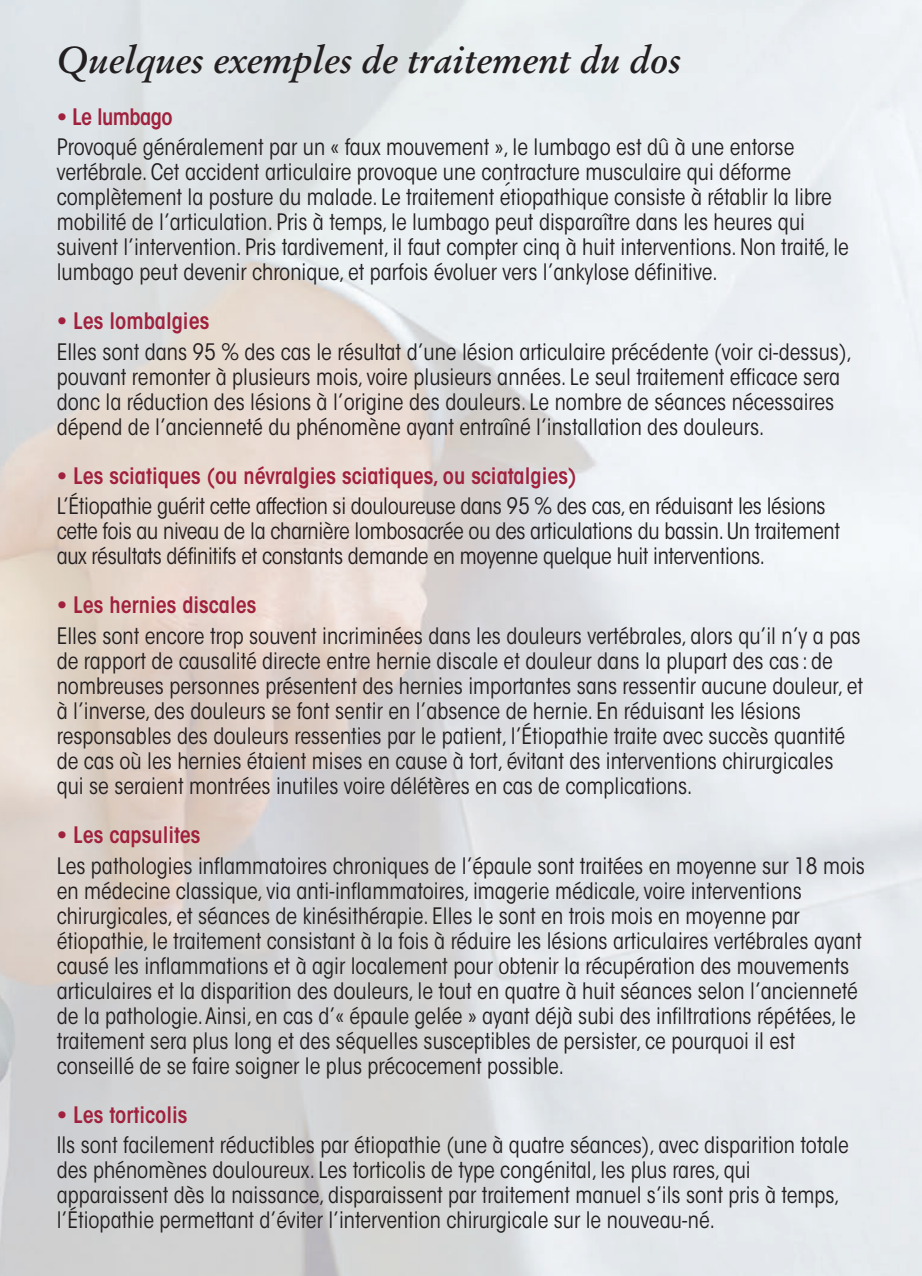
<style>
.page{position:relative;width:922px;height:1276px;background:#fff}
.page>*{position:absolute;margin:0;border:0;box-sizing:border-box;transform-origin:0 0}
.t1{font:italic 700 37.5px "Original Garamond BT";color:#231f20}
.t2{font:condensed 22.5px/25px "ITC Avant Garde Std";color:#231f20}
.t3{font:600 condensed 22.5px "ITC Avant Garde Std";color:#a0213d}
.t4{font:600 condensed 22.5px "ITC Avant Garde Std";letter-spacing:-.025em;color:#a0213d}
.s1{font-family:"Noteworthy";font-weight:300;font-stretch:normal}
</style>
<div class="page">
<p class="t1" style="left:57px;top:36px;width:626px">Quelques exemples de traitement du dos</p>
<p class="t4" style="left:57px;top:108px;width:117px">• Le lumbago</p>
<p class="t2" style="left:57px;top:137px;width:793px">Provoqué généralement par un « faux mouvement », le lumbago est dû à une entorse vertébrale. Cet accident articulaire provoque une contracture musculaire qui déforme complètement la posture du malade. Le traitement e<span class="s1">́</span>tiopathique consiste à rétablir la libre mobilité de l’articulation. Pris à temps, le lumbago peut disparaître dans les heures qui suivent l’intervention. Pris tardivement, il faut compter cinq à huit interventions. Non traité, le lumbago peut devenir chronique, et parfois évoluer vers l’ankylose définitive.</p>
<p class="t3" style="left:57px;top:313px;width:154px">• Les lombalgies</p>
<p class="t2" style="left:57px;top:341px;width:796px">Elles sont dans 95 % des cas le résultat d’une lésion articulaire précédente (voir ci-dessus), pouvant remonter à plusieurs mois, voire plusieurs années. Le seul traitement efficace sera donc la réduction des lésions à l’origine des douleurs. Le nombre de séances nécessaires dépend de l’ancienneté du phénomène ayant entraîné l’installation des douleurs.</p>
<p class="t3" style="left:57px;top:467px;width:521px">• Les sciatiques (ou névralgies sciatiques, ou sciatalgies)</p>
<p class="t2" style="left:57px;top:496px;width:784px">L’Étiopathie guérit cette affection si douloureuse dans 95 % des cas, en réduisant les lésions cette fois au niveau de la charnière lombosacrée ou des articulations du bassin. Un traitement aux résultats définitifs et constants demande en moyenne quelque huit interventions.</p>
<p class="t3" style="left:57px;top:597px;width:201px">• Les hernies discales</p>
<p class="t2" style="left:57px;top:625px;width:807px">Elles sont encore trop souvent incriminées dans les douleurs vertébrales, alors qu’il n’y a pas de rapport de causalité directe entre hernie discale et douleur dans la plupart des cas : de nombreuses personnes présentent des hernies importantes sans ressentir aucune douleur, et à l’inverse, des douleurs se font sentir en l’absence de hernie. En réduisant les lésions responsables des douleurs ressenties par le patient, l’Étiopathie traite avec succès quantité de cas où les hernies étaient mises en cause à tort, évitant des interventions chirurgicales qui se seraient montrées inutiles voire délétères en cas de complications.</p>
<p class="t3" style="left:57px;top:826px;width:145px">• Les capsulites</p>
<p class="t2" style="left:57px;top:855px;width:809px">Les pathologies inflammatoires chroniques de l’épaule sont traitées en moyenne sur 18 mois en médecine classique, via anti-inflammatoires, imagerie médicale, voire interventions chirurgicales, et séances de kinésithérapie. Elles le sont en trois mois en moyenne par étiopathie, le traitement consistant à la fois à réduire les lésions articulaires vertébrales ayant causé les inflammations et à agir localement pour obtenir la récupération des mouvements articulaires et la disparition des douleurs, le tout en quatre à huit séances selon l’ancienneté de la pathologie. Ainsi, en cas d’« épaule gelée » ayant déjà subi des infiltrations répétées, le traitement sera plus long et des séquelles susceptibles de persister, ce pourquoi il est conseillé de se faire soigner le plus précocement possible.</p>
<p class="t3" style="left:57px;top:1106px;width:132px">• Les torticolis</p>
<p class="t2" style="left:57px;top:1134px;width:793px">Ils sont facilement réductibles par étiopathie (une à quatre séances), avec disparition totale des phénomènes douloureux. Les torticolis de type congénital, les plus rares, qui apparaissent dès la naissance, disparaissent par traitement manuel s’ils sont pris à temps, l’Étiopathie permettant d’éviter l’intervention chirurgicale sur le nouveau-né.</p>
</div>
